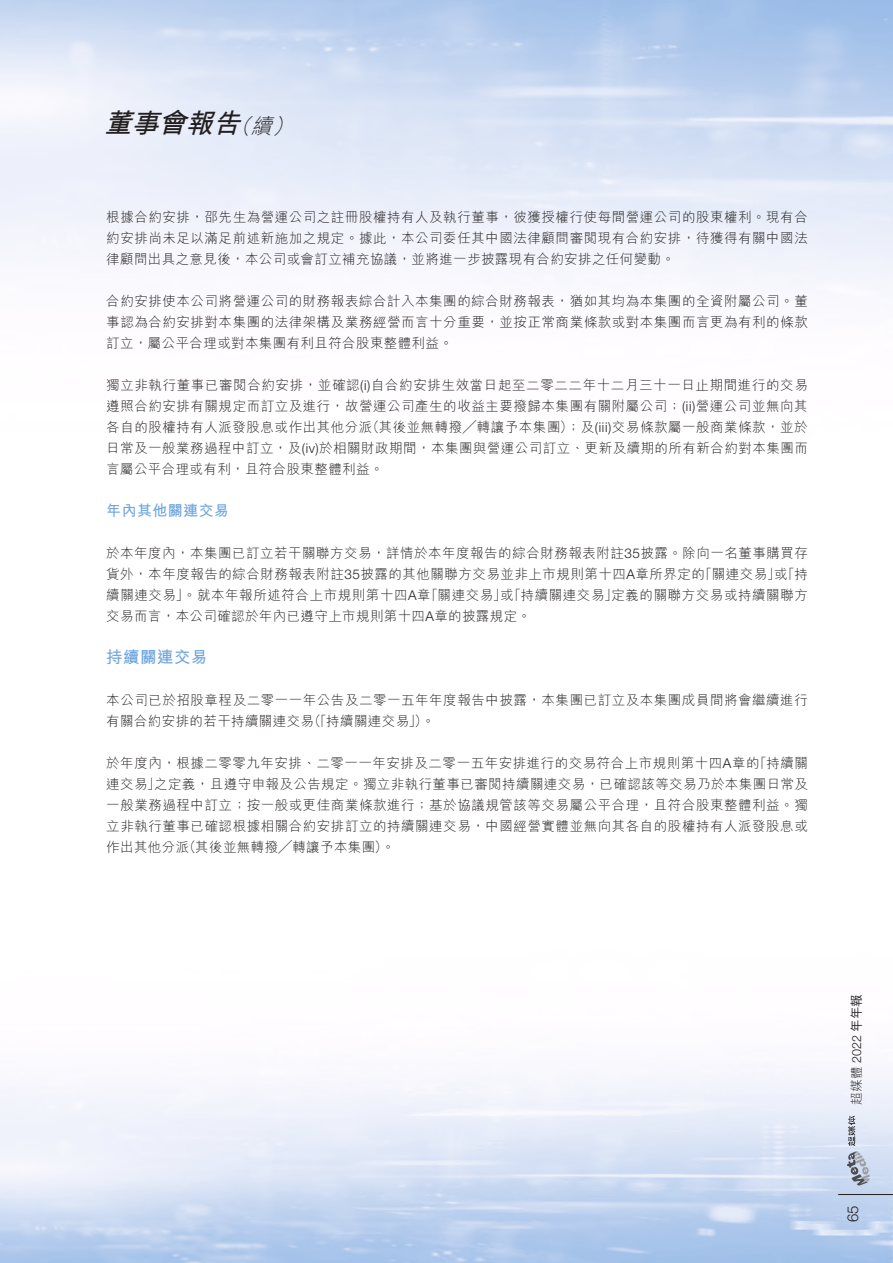
<style>
.page{position:relative;width:893px;height:1263px;background:#fff}
.page>*{position:absolute;margin:0;border:0;box-sizing:border-box;transform-origin:0 0}
.t1{font:italic 700 27px "M Hei HK";color:#231f20}
.t2{font:700 16.5px "M Hei HK";letter-spacing:.03em;color:#6fa5de}
.t3{font:700 15px "M Hei HK";letter-spacing:.03em;color:#6fa5de}
.t4{font:300 15px "Helvetica Neue LT Std";color:#231f20}
.t5{font:300 13.5px/21px "M Hei HK";letter-spacing:.035em;color:#231f20;text-align:justify}
.t6{font:300 12.6px "Helvetica Neue LT Std";color:#231f20}
.s1{font-weight:300;font-size:21px}
.s2{font-family:"Helvetica Neue LT Std"}
.s3{font-family:"M Hei HK"}
.s4{font-family:"M Hei HK";font-weight:500}
</style>
<div class="page">
<hr style="left:838px;top:1194px;width:55px;height:1px;background:#231f20">
<svg style="left:847px;top:1116px;width:23px;height:69px"></svg>
<h1 class="t1" style="left:104px;top:103px;width:196px">董事會報告<span class="s1">（續）</span></h1>
<p class="t5" style="left:106px;top:206px;width:703px">根據合約安排，邵先生為營運公司之註冊股權持有人及執行董事，彼獲授權行使每間營運公司的股東權利。現有合約安排尚未足以滿足前述新施加之規定。據此，本公司委任其中國法律顧問審閱現有合約安排，待獲得有關中國法律顧問出具之意見後，本公司或會訂立補充協議，並將進一步披露現有合約安排之任何變動。</p>
<p class="t5" style="left:106px;top:291px;width:703px">合約安排使本公司將營運公司的財務報表綜合計入本集團的綜合財務報表，猶如其均為本集團的全資附屬公司。董事認為合約安排對本集團的法律架構及業務經營而言十分重要，並按正常商業條款或對本集團而言更為有利的條款訂立，屬公平合理或對本集團有利且符合股東整體利益。</p>
<p class="t5" style="left:106px;top:375px;width:703px">獨立非執行董事已審閱合約安排，並確認<span class="s2">(i)</span>自合約安排生效當日起至二零二二年十二月三十一日止期間進行的交易遵照合約安排有關規定而訂立及進行，故營運公司產生的收益主要撥歸本集團有關附屬公司；<span class="s2">(ii)</span>營運公司並無向其各自的股權持有人派發股息或作出其他分派（其後並無轉撥╱轉讓予本集團）；及<span class="s2">(iii)</span>交易條款屬一般商業條款，並於日常及一般業務過程中訂立，及<span class="s2">(iv)</span>於相關財政期間，本集團與營運公司訂立、更新及續期的所有新合約對本集團而言屬公平合理或有利，且符合股東整體利益。</p>
<p class="t3" style="left:106px;top:500px;width:124px">年內其他關連交易</p>
<p class="t5" style="left:106px;top:542px;width:703px">於本年度內，本集團已訂立若干關聯方交易，詳情於本年度報告的綜合財務報表附註<span class="s2">35</span>披露。除向一名董事購買存貨外，本年度報告的綜合財務報表附註<span class="s2">35</span>披露的其他關聯方交易並非上市規則第十四<span class="s2">A</span>章所界定的「關連交易」或「持續關連交易」。就本年報所述符合上市規則第十四<span class="s2">A</span>章「關連交易」或「持續關連交易」定義的關聯方交易或持續關聯方交易而言，本公司確認於年內已遵守上市規則第十四<span class="s2">A</span>章的披露規定。</p>
<p class="t2" style="left:106px;top:645px;width:103px">持續關連交易</p>
<p class="t5" style="left:106px;top:689px;width:703px">本公司已於招股章程及二零一一年公告及二零一五年年度報告中披露，本集團已訂立及本集團成員間將會繼續進行有關合約安排的若干持續關連交易（「持續關連交易」）。</p>
<p class="t5" style="left:106px;top:752px;width:703px">於年度內，根據二零零九年安排、二零一一年安排及二零一五年安排進行的交易符合上市規則第十四<span class="s2">A</span>章的「持續關連交易」之定義，且遵守申報及公告規定。獨立非執行董事已審閱持續關連交易，已確認該等交易乃於本集團日常及一般業務過程中訂立；按一般或更佳商業條款進行；基於協議規管該等交易屬公平合理，且符合股東整體利益。獨立非執行董事已確認根據相關合約安排訂立的持續關連交易，中國經營實體並無向其各自的股權持有人派發股息或作出其他分派（其後並無轉撥╱轉讓予本集團）。</p>
<p class="t6" style="left:849px;top:1105px;width:112px;rotate:-90deg"><span class="s3">超媒體</span> 2022 <span class="s4">年年報</span></p>
<p class="t4" style="left:844px;top:1222px;width:18px;rotate:-90deg">65</p>
</div>
